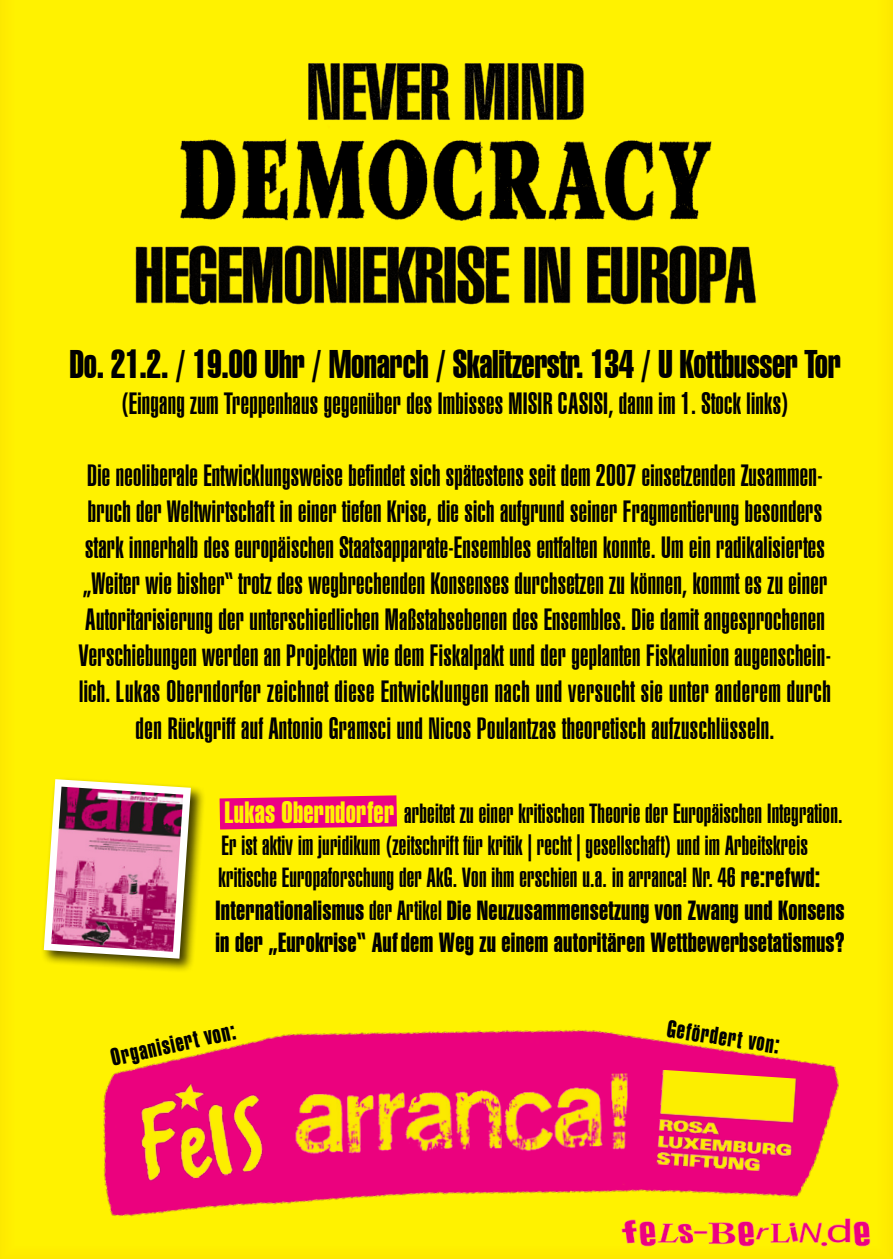
<style>
.page{position:relative;width:893px;height:1259px;background:#fff}
.page>*{position:absolute;margin:0;border:0;box-sizing:border-box;transform-origin:0 0}
.t1{font:39px "Swiss 911 BT Extra Compressed";letter-spacing:-.01em;color:#000}
.t2{font:900 extra-condensed 30px/36px "Swiss 911 BT";letter-spacing:.01em;color:#000;text-align:center}
.t3{font:900 extra-condensed 27px/32.4px "Swiss 911 BT";letter-spacing:.01em;color:#000}
.t4{font:27px/32.4px "Swiss 911 BT Extra Compressed";letter-spacing:.01em;color:#000}
.t5{font:24px "Swiss 911 BT Extra Compressed";color:#000}
.s1{font-family:"Swiss 911 BT Extra Compressed";font-weight:400;font-stretch:normal;font-size:30px;color:#fff200}
.s2{font-family:"Swiss 911 BT Extra Compressed";font-weight:400;font-stretch:normal}
.s3{font-family:"Swiss 911 BT";font-weight:900;font-stretch:extra-condensed}
</style>
<div class="page">
<img style="left:0;top:0;width:893px;height:1259px">
<svg style="left:220px;top:795px;width:177px;height:34px;background:#ed1578"></svg>
<div style="left:41px;top:776px;width:165px;height:197px;background:#000;opacity:.75"></div>
<svg style="left:44px;top:779px;width:147px;height:170px"></svg>
<img style="left:51px;top:786px;width:132px;height:163px">
<img style="left:20px;top:949px;width:873px;height:310px">
<img style="left:133px;top:1074px;width:138px;height:108px">
<img style="left:290px;top:1073px;width:341px;height:87px">
<img style="left:657px;top:1070px;width:144px;height:103px">
<h1 class="t1" style="left:70px;top:343px;width:773px">Do. 21.2. / 19.00 Uhr / Monarch / Skalitzerstr. 134 / U Kottbusser Tor</h1>
<p class="t2" style="left:121px;top:386px;width:670px">(Eingang zum Treppenhaus gegenüber des Imbisses MISIR CASISI, dann im 1. Stock links)</p>
<p class="t2" style="left:79px;top:458px;width:754px">Die neoliberale Entwicklungsweise befindet sich spätestens seit dem 2007 einsetzenden Zusammen&shy;bruch der Weltwirtschaft in einer tiefen Krise, die sich aufgrund seiner Fragmentierung besonders stark innerhalb des europäischen Staatsapparate-Ensembles entfalten konnte. Um ein radikalisiertes „Weiter wie bisher“ trotz des wegbrechenden Konsenses durchsetzen zu können, kommt es zu einer Autoritarisierung der unterschiedlichen Maßstabsebenen des Ensembles. Die damit angesprochenen Verschiebungen werden an Projekten wie dem Fiskalpakt und der geplanten Fiskalunion augenschein&shy;lich. Lukas Oberndorfer zeichnet diese Entwicklungen nach und versucht sie unter anderem durch den Rückgriff auf Antonio Gramsci und Nicos Poulantzas theoretisch aufzuschlüsseln.</p>
<p class="t3" style="left:219px;top:797px;width:625px"><span class="s1">Lukas Oberndorfer</span> arbeitet zu einer kritischen Theorie der Europäischen Integration.<br>Er ist aktiv im juridikum (zeitschrift für kritik|recht|gesellschaft) und im Arbeitskreis kritische Europaforschung der AkG. Von ihm erschien u.a. in arranca! Nr. 46 <span class="s2">re:refwd:</span></p>
<p class="t4" style="left:216px;top:894px;width:631px">Internationalismus <span class="s3">der Artikel</span> Die Neuzusammensetzung von Zwang und Konsens in der „Eurokrise“ Auf dem Weg zu einem autoritären Wettbewerbsetatismus?</p>
<p class="t5" style="left:109px;top:1044px;width:128px;rotate:-12deg">Organisiert von:</p>
<p class="t5" style="left:669px;top:1014px;width:115px;rotate:9deg">Gefördert von:</p>
</div>
